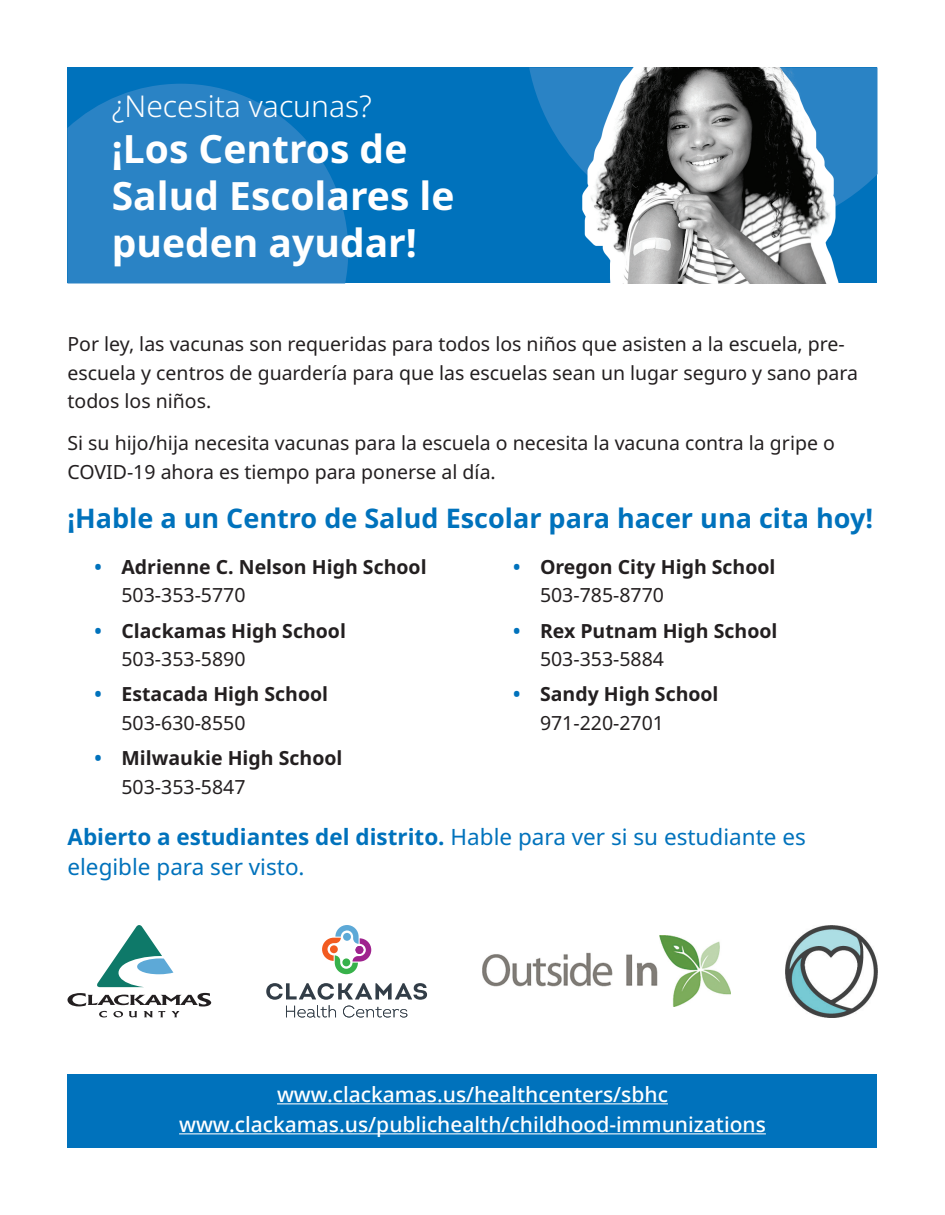
<style>
.page{position:relative;width:945px;height:1215px;background:#fff}
.page>*{position:absolute;margin:0;border:0;box-sizing:border-box;transform-origin:0 0}
.t1{font:700 39px/46.8px "Noto Sans";color:#fff}
.t2{font:300 30px "Noto Sans";color:#fff}
.Heading_1{font:700 27px "Noto Sans";color:#0072bc}
.Heading_1-2{font:22.5px/30px "Noto Sans";color:#0072bc}
.t3{font:500 21px "Noto Sans";color:#fff}
.t4{font:19.5px/28.5px "Noto Sans";color:#231f20}
.t5{font:700 19.5px/28.5px "Noto Sans";color:#231f20}
.s1{color:#0072bc}
.s2{font-weight:400}
.s3{font-weight:700}
</style>
<div class="page">
<div style="left:68px;top:68px;width:810px;height:216px;background:#0072bc"></div>
<div style="left:68px;top:1074px;width:810px;height:74px;background:#0072bc"></div>
<svg style="left:529px;top:68px;width:349px;height:166px;fill:#2a83c5"></svg>
<svg style="left:68px;top:84px;width:280px;height:200px;background:#2581c4"></svg>
<hr style="left:277px;top:1103px;width:391px;height:1px;background:#fff">
<hr style="left:179px;top:1133px;width:587px;height:1px;background:#fff">
<img style="left:582px;top:68px;width:256px;height:216px">
<svg style="left:68px;top:993px;width:143px;height:24px"></svg>
<svg style="left:97px;top:925px;width:77px;height:62px"></svg>
<svg style="left:322px;top:925px;width:49px;height:49px"></svg>
<svg style="left:266px;top:983px;width:161px;height:34px"></svg>
<img style="left:785px;top:925px;width:93px;height:92px">
<img style="left:482px;top:936px;width:248px;height:70px">
<p class="t2" style="left:112px;top:85px;width:262px">¿Necesita vacunas?</p>
<p class="t1" style="left:112px;top:127px;width:344px">¡Los Centros de<br>Salud Escolares le pueden ayudar!</p>
<p class="t4" style="left:68px;top:331px;width:792px">Por ley, las vacunas son requeridas para todos los niños que asisten a la escuela, pre&shy;escuela y centros de guardería para que las escuelas sean un lugar seguro y sano para todos los niños.</p>
<p class="t4" style="left:68px;top:430px;width:769px">Si su hijo/hija necesita vacunas para la escuela o necesita la vacuna contra la gripe o<br>COVID-19 ahora es tiempo para ponerse al día.</p>
<p class="Heading_1" style="left:68px;top:500px;width:807px">¡Hable a un Centro de Salud Escolar para hacer una cita hoy!</p>
<p class="t5" style="left:122px;top:553px;width:307px;text-indent:-27px"><span class="s1">•</span> Adrienne C. Nelson High School<br><span class="s2">503-353-5770</span></p>
<p class="t5" style="left:122px;top:617px;width:226px;text-indent:-27px"><span class="s1">•</span> Clackamas High School<br><span class="s2">503-353-5890</span></p>
<p class="t5" style="left:122px;top:681px;width:208px;text-indent:-27px"><span class="s1">•</span> Estacada High School<br><span class="s2">503-630-8550</span></p>
<p class="t5" style="left:122px;top:744px;width:222px;text-indent:-27px"><span class="s1">•</span> Milwaukie High School<br><span class="s2">503-353-5847</span></p>
<p class="t5" style="left:540px;top:553px;width:237px;text-indent:-27px"><span class="s1">•</span> Oregon City High School<br><span class="s2">503-785-8770</span></p>
<p class="t5" style="left:540px;top:617px;width:239px;text-indent:-27px"><span class="s1">•</span> Rex Putnam High School<br><span class="s2">503-353-5884</span></p>
<p class="t5" style="left:540px;top:681px;width:180px;text-indent:-27px"><span class="s1">•</span> Sandy High School<br><span class="s2">971-220-2701</span></p>
<p class="Heading_1-2" style="left:68px;top:823px;width:740px"><span class="s3">Abierto a estudiantes del distrito.</span> Hable para ver si su estudiante es elegible para ser visto.</p>
<p class="t3" style="left:277px;top:1079px;width:392px">www.clackamas.us/healthcenters/sbhc</p>
<p class="t3" style="left:179px;top:1109px;width:588px">www.clackamas.us/publichealth/childhood-immunizations</p>
</div>
